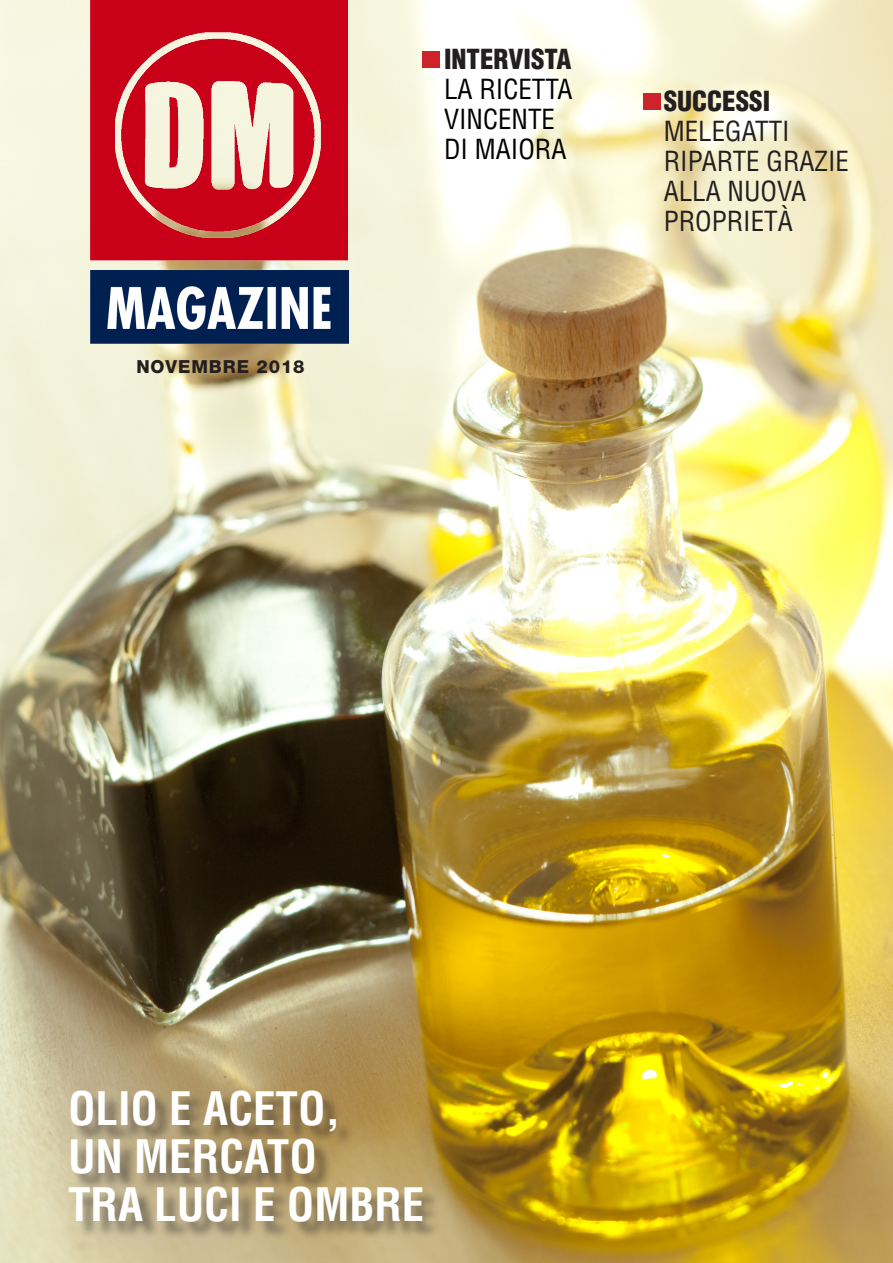
<style>
.page{position:relative;width:893px;height:1263px;background:#fff}
.page>*{position:absolute;margin:0;border:0;box-sizing:border-box;transform-origin:0 0}
.t1{font:700 condensed 45px "Helvetica";color:#fff}
.t2{font:condensed 27px/30px "Helvetica";color:#231f20}
.t3{font:condensed 27px "Helvetica";color:#000}
.t4{font:900 condensed 27px "Helvetica";color:#231f20}
.t5{font:800 18px "Helvetica Neue";letter-spacing:.05em;color:#231f20}
</style>
<div class="page">
<img style="left:0;top:0;width:893px;height:1263px">
<img style="left:91px;top:0;width:258px;height:344px">
<div style="left:423px;top:51px;width:17px;height:16px;background:#ce232a"></div>
<div style="left:644px;top:94px;width:17px;height:16px;background:#ce232a"></div>
<div style="left:71px;top:1093px;width:370px;height:147px;background:#231f20;opacity:.5"></div>
<p class="t5" style="left:136px;top:356px;width:170px">NOVEMBRE 2018</p>
<p class="t4" style="left:444px;top:42px;width:129px">INTERVISTA</p>
<p class="t3" style="left:444px;top:72px;width:130px">LA RICETTA</p>
<p class="t3" style="left:444px;top:102px;width:113px">VINCENTE</p>
<p class="t3" style="left:444px;top:132px;width:124px">DI MAIORA</p>
<p class="t4" style="left:664px;top:84px;width:108px">SUCCESSI</p>
<p class="t2" style="left:664px;top:116px;width:128px">MELEGATTI</p>
<p class="t2" style="left:664px;top:146px;width:187px">RIPARTE GRAZIE<br>ALLA NUOVA</p>
<p class="t2" style="left:664px;top:206px;width:131px">PROPRIETÀ</p>
<p class="t1" style="left:68px;top:1080px;width:274px">OLIO E ACETO,</p>
<p class="t1" style="left:68px;top:1128px;width:250px">UN MERCATO</p>
<p class="t1" style="left:68px;top:1176px;width:358px">TRA LUCI E OMBRE</p>
</div>
